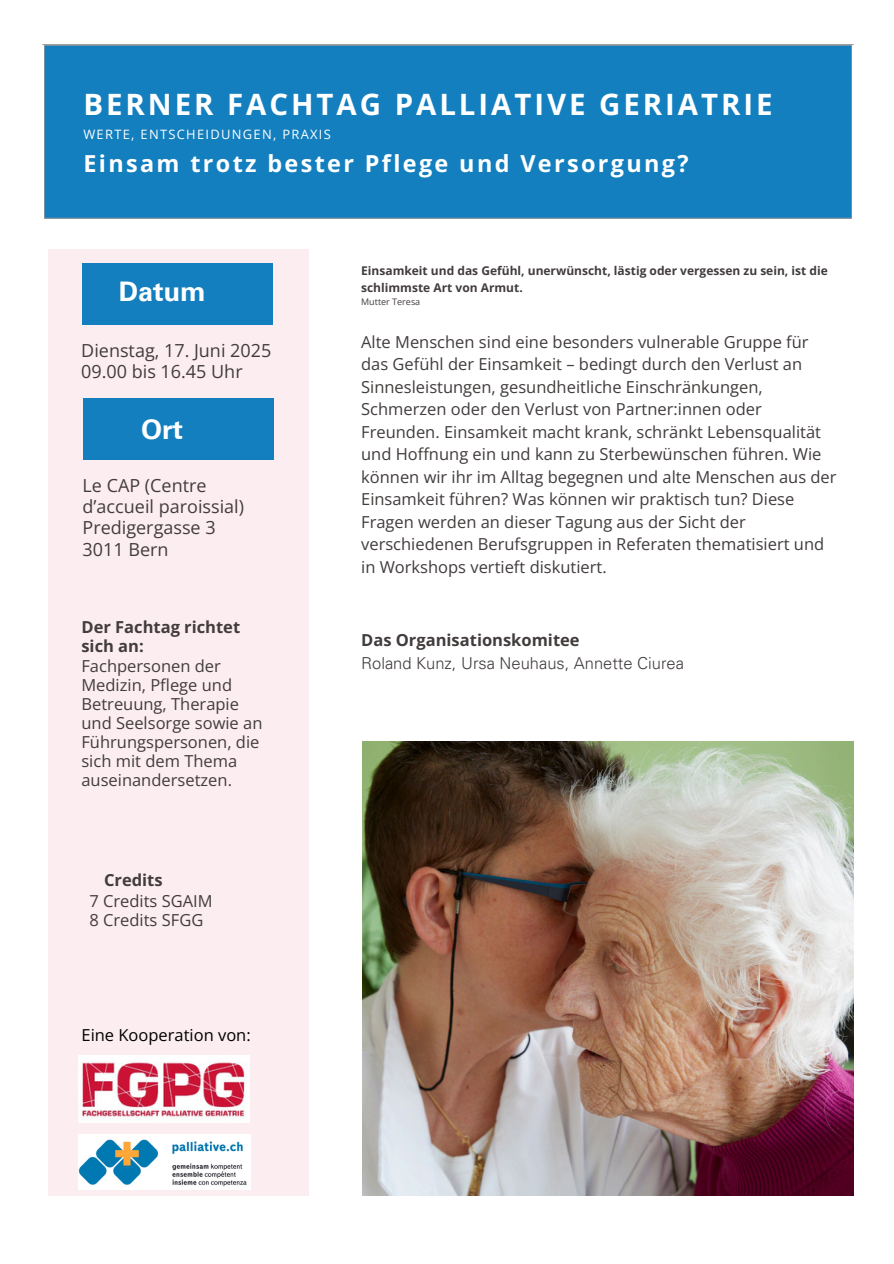
<style>
.page{position:relative;width:894px;height:1264px;background:#fff}
.page>*{position:absolute;margin:0;border:0;box-sizing:border-box;transform-origin:0 0}
.t1{font:700 29.4px "Open Sans";letter-spacing:.1em;color:#fff}
.t2{font:700 27px "Univers";color:#fff}
.t3{font:700 23.4px "Open Sans";letter-spacing:.1em;color:#fff}
.t4{font:18px/21.3px "Open Sans";color:#423c3c}
.t5{font:16.5px/22.5px "Open Sans";color:#423c3c}
.t6{font:300 16.5px/22.5px "Univers";color:#423c3c}
.t7{font:16.5px "Open Sans";color:#000}
.t8{font:700 16.5px "Open Sans";color:#423c3c}
.t9{font:12.9px "Open Sans";letter-spacing:.1em;color:#fff}
.t10{font:700 12px/16.5px "Open Sans";color:#423c3c}
.t11{font:9px "Open Sans";color:#423c3c}
.s1{font-weight:700}
.s2{font-family:"Open Sans";font-weight:700}
</style>
<div class="page">
<hr style="left:42px;top:44px;width:811px;height:1px;background:#9c9c9c">
<svg style="left:82px;top:210px;width:770px;height:9px"></svg>
<div style="left:44px;top:45px;width:807px;height:173px;background:#137fbf"></div>
<div style="left:48px;top:249px;width:261px;height:946px;background:#fcedf0"></div>
<div style="left:83px;top:264px;width:190px;height:61px;background:#137fbf"></div>
<div style="left:83px;top:398px;width:190px;height:61px;background:#137fbf"></div>
<img style="left:79px;top:1055px;width:171px;height:67px">
<img style="left:78px;top:1134px;width:172px;height:55px">
<img style="left:363px;top:741px;width:490px;height:454px">
<p class="t1" style="left:83px;top:84px;width:690px">BERNER FACHTAG PALLIATIVE GERIATRIE</p>
<p class="t9" style="left:83px;top:125px;width:249px">WERTE, ENTSCHEIDUNGEN, PRAXIS</p>
<p class="t3" style="left:83px;top:147px;width:606px">Einsam trotz bester Pflege und Versorgung?</p>
<h1 class="t2" style="left:119px;top:274px;width:89px">Datum</h1>
<h4 class="t4" style="left:81px;top:339px;width:191px">Dienstag, 17. Juni 2025<br>09.00 bis 16.45 Uhr</h4>
<h4 class="t2" style="left:141px;top:412px;width:44px">Ort</h4>
<h3 class="t4" style="left:83px;top:474px;width:163px">Le CAP (Centre d’accueil paroissial)<br>Predigergasse 3<br>3011 Bern</h3>
<h4 class="t5" style="left:81px;top:617px;width:182px;line-height:19.2px"><span class="s1">Der Fachtag richtet sich an:<br></span>Fachpersonen der<br>Medizin, Pflege und<br>Betreuung, Therapie und Seelsorge sowie an<br>Führungspersonen, die sich mit dem Thema auseinandersetzen.</h4>
<p class="t8" style="left:104px;top:868px;width:60px">Credits</p>
<h4 class="t5" style="left:89px;top:890px;width:125px;line-height:19.2px">7 Credits SGAIM<br>8 Credits SFGG</h4>
<p class="t7" style="left:81px;top:1023px;width:171px">Eine Kooperation von:</p>
<h2 class="t10" style="left:361px;top:262px;width:468px">Einsamkeit und das Gefühl, unerwünscht, lästig oder vergessen zu sein, ist die schlimmste Art von Armut.</h2>
<h1 class="t11" style="left:361px;top:295px;width:61px">Mutter Teresa</h1>
<p class="t5" style="left:361px;top:330px;width:477px">Alte Menschen sind eine besonders vulnerable Gruppe für das Gefühl der Einsamkeit – bedingt durch den Verlust an Sinnesleistungen, gesundheitliche Einschränkungen, Schmerzen oder den Verlust von Partner:innen oder Freunden. Einsamkeit macht krank, schränkt Lebensqualität und Hoffnung ein und kann zu Sterbewünschen führen. Wie können wir ihr im Alltag begegnen und alte Menschen aus der Einsamkeit führen? Was können wir praktisch tun? Diese Fragen werden an dieser Tagung aus der Sicht der verschiedenen Berufsgruppen in Referaten thematisiert und in Workshops vertieft diskutiert.</p>
<h4 class="t6" style="left:361px;top:629px;width:324px"><span class="s2">Das Organisationskomitee<br></span>Roland Kunz, Ursa Neuhaus, Annette Ciurea</h4>
</div>
